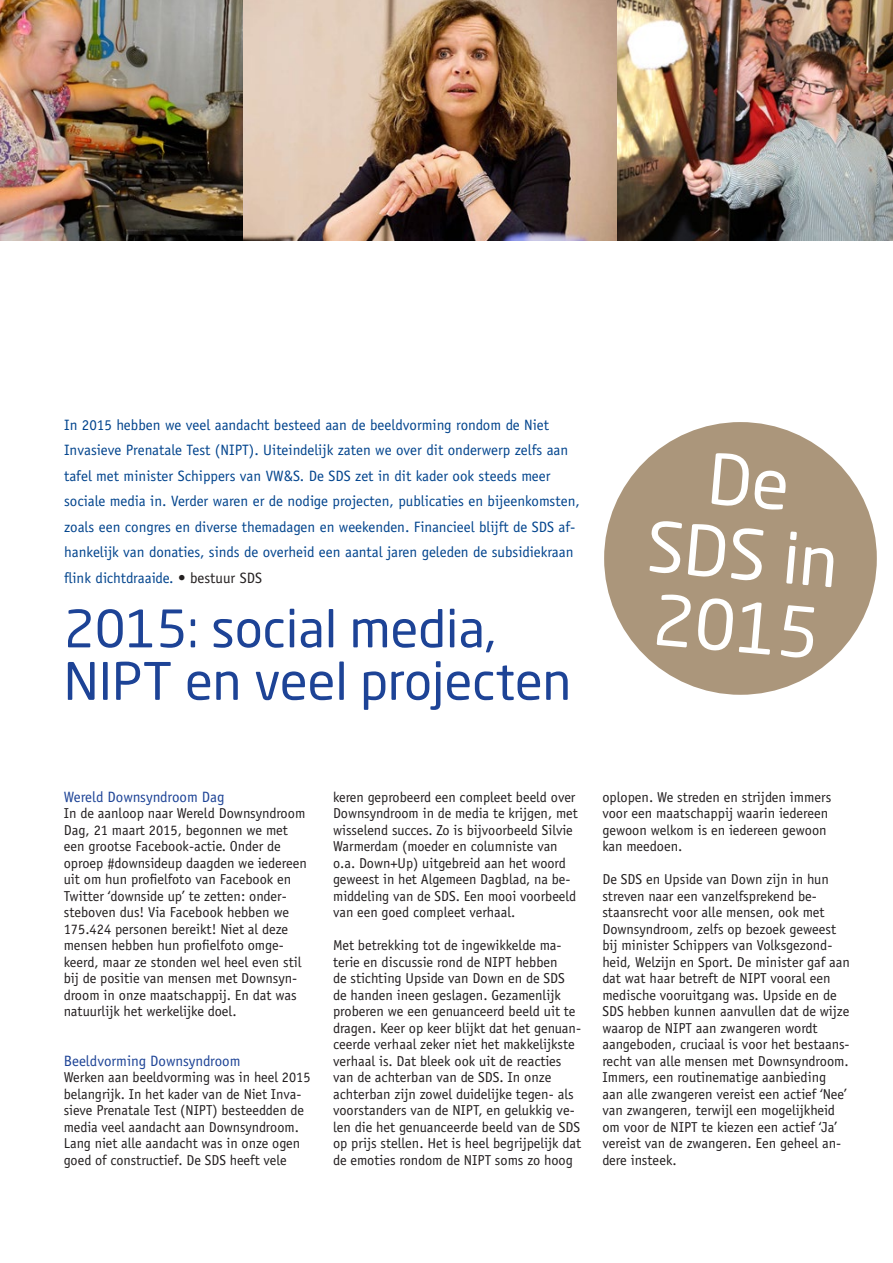
<style>
.page{position:relative;width:893px;height:1263px;background:#fff}
.page>*{position:absolute;margin:0;border:0;box-sizing:border-box;transform-origin:0 0}
.t1{font:68.7px/72.6px "Neo Sans Std";color:#fff;text-align:center}
.t2{font:51px/52.5px "Neo Sans Std";color:#1d4396}
.t3{font:15px/25.5px "Officina Sans";color:#02448d}
.t4{font:15px "Officina Sans";color:#1d4396}
.t5{font:14.4px/16.5px "Officina Sans";color:#231f20}
.s1{color:#231f20}
</style>
<div class="page">
<img style="left:0;top:0;width:614px;height:241px">
<div style="left:604px;top:422px;width:273px;height:273px;background:#ab967b;border-radius:50%"></div>
<img style="left:614px;top:0;width:279px;height:241px">
<p class="t3" style="left:64px;top:412px;width:517px">In 2015 hebben we veel aandacht besteed aan de beeldvorming rondom de Niet Invasieve Prenatale Test (NIPT). Uiteindelijk zaten we over dit onderwerp zelfs aan tafel met minister Schippers van VW&amp;S. De SDS zet in dit kader ook steeds meer sociale media in. Verder waren er de nodige projecten, publicaties en bijeenkomsten, zoals een congres en diverse themadagen en weekenden. Financieel blijft de SDS af&shy;hankelijk van donaties, sinds de overheid een aantal jaren geleden de subsidiekraan flink dichtdraaide. <span class="s1">• bestuur SDS</span></p>
<h2 class="t2" style="left:64px;top:602px;width:509px">2015: social media,<br>NIPT en veel projecten</h2>
<h1 class="t1" style="left:657px;top:436px;width:193px;rotate:5deg">De<br>SDS in<br>2015</h1>
<p class="t4" style="left:64px;top:788px;width:162px">Wereld Downsyndroom Dag</p>
<p class="t5" style="left:64px;top:805px;width:245px">In de aanloop naar Wereld Downsyndroom Dag, 21 maart 2015, begonnen we met een grootse Facebook-actie. Onder de oproep #downsideup daagden we iedereen uit om hun profielfoto van Facebook en Twitter ‘downside up’ te zetten: onder&shy;steboven dus! Via Facebook hebben we 175.424 personen bereikt! Niet al deze mensen hebben hun profielfoto omge&shy;keerd, maar ze stonden wel heel even stil bij de positie van mensen met Downsyn&shy;droom in onze maatschappij. En dat was natuurlijk het werkelijke doel.</p>
<p class="t4" style="left:64px;top:1052px;width:178px">Beeldvorming Downsyndroom</p>
<p class="t5" style="left:64px;top:1069px;width:248px">Werken aan beeldvorming was in heel 2015 belangrijk. In het kader van de Niet Inva&shy;sieve Prenatale Test (NIPT) besteedden de media veel aandacht aan Downsyndroom.<br>Lang niet alle aandacht was in onze ogen goed of constructief. De SDS heeft vele</p>
<p class="t5" style="left:333px;top:788px;width:246px">keren geprobeerd een compleet beeld over Downsyndroom in de media te krijgen, met wisselend succes. Zo is bijvoorbeeld Silvie Warmerdam (moeder en columniste van o.a. Down+Up) uitgebreid aan het woord geweest in het Algemeen Dagblad, na be&shy;middeling van de SDS. Een mooi voorbeeld van een goed compleet verhaal.</p>
<p class="t5" style="left:333px;top:937px;width:250px">Met betrekking tot de ingewikkelde ma&shy;terie en discussie rond de NIPT hebben<br>de stichting Upside van Down en de SDS de handen ineen geslagen. Gezamenlijk proberen we een genuanceerd beeld uit te dragen. Keer op keer blijkt dat het genuan&shy;ceerde verhaal zeker niet het makkelijkste verhaal is. Dat bleek ook uit de reacties van de achterban van de SDS. In onze achterban zijn zowel duidelijke tegen- als voorstanders van de NIPT, en gelukkig ve&shy;len die het genuanceerde beeld van de SDS op prijs stellen. Het is heel begrijpelijk dat de emoties rondom de NIPT soms zo hoog</p>
<p class="t5" style="left:602px;top:788px;width:230px">oplopen. We streden en strijden immers voor een maatschappij waarin iedereen gewoon welkom is en iedereen gewoon kan meedoen.</p>
<p class="t5" style="left:602px;top:871px;width:249px">De SDS en Upside van Down zijn in hun streven naar een vanzelfsprekend be&shy;staansrecht voor alle mensen, ook met Downsyndroom, zelfs op bezoek geweest bij minister Schippers van Volksgezond&shy;heid, Welzijn en Sport. De minister gaf aan dat wat haar betreft de NIPT vooral een medische vooruitgang was. Upside en de SDS hebben kunnen aanvullen dat de wijze waarop de NIPT aan zwangeren wordt aangeboden, cruciaal is voor het bestaans&shy;recht van alle mensen met Downsyndroom.<br>Immers, een routinematige aanbieding aan alle zwangeren vereist een actief ‘Nee’ van zwangeren, terwijl een mogelijkheid om voor de NIPT te kiezen een actief ‘Ja’ vereist van de zwangeren. Een geheel an&shy;dere insteek.</p>
</div>
